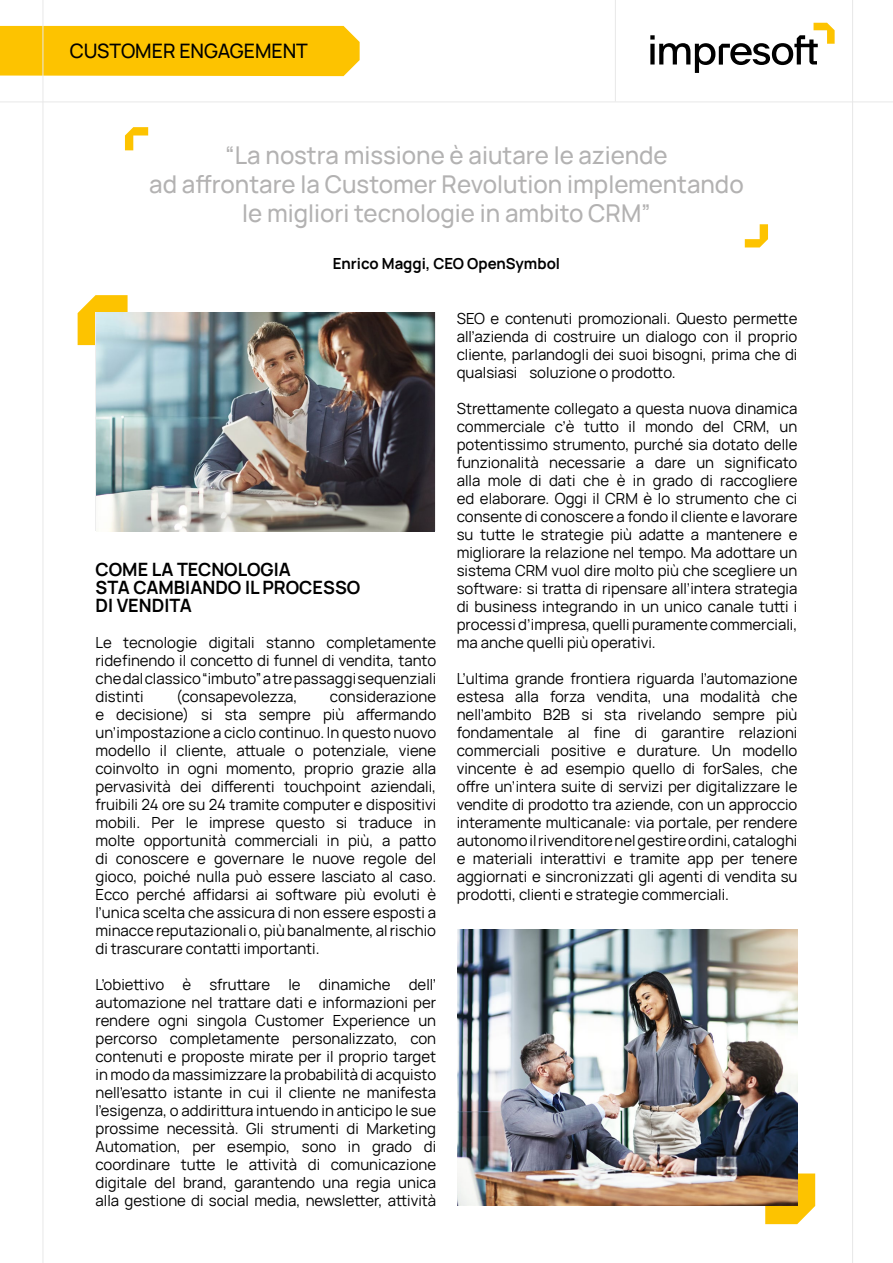
<style>
.page{position:relative;width:893px;height:1263px;background:#fff}
.page>*{position:absolute;margin:0;border:0;box-sizing:border-box;transform-origin:0 0}
.t1{font:500 24px/28.8px "Manrope";color:#b3b2b2;text-align:center}
.t2{font:500 19.5px "Manrope";color:#000}
.t3{font:700 18px/18px "Manrope";color:#000}
.t4{font:15px/18px "Manrope";color:#000;text-align:justify}
.t5{font:700 15px "Manrope";color:#000}
</style>
<div class="page">
<svg style="left:765px;top:1173px;width:50px;height:51px"></svg>
<div style="left:0;top:26px;width:360px;height:50px;background:#fdc300"></div>
<svg style="left:125px;top:127px;width:23px;height:23px"></svg>
<svg style="left:745px;top:224px;width:23px;height:23px"></svg>
<svg style="left:78px;top:295px;width:50px;height:50px"></svg>
<img style="left:97px;top:313px;width:338px;height:218px">
<img style="left:457px;top:929px;width:340px;height:277px">
<hr style="left:852px;top:0;width:1px;height:1263px;background:#e8e8e8">
<hr style="left:0;top:101px;width:893px;height:1px;background:#e8e8e8">
<hr style="left:43px;top:0;width:1px;height:1263px;background:#e8e8e8">
<svg style="left:650px;top:23px;width:185px;height:50px"></svg>
<hr style="left:615px;top:0;width:1px;height:101px;background:#e8e8e8">
<h2 class="t2" style="left:70px;top:36px;width:240px">CUSTOMER ENGAGEMENT</h2>
<h1 class="t1" style="left:149px;top:140px;width:596px">“La nostra missione è aiutare le aziende<br>ad affrontare la Customer Revolution implementando le migliori tecnologie in ambito CRM”</h1>
<p class="t5" style="left:333px;top:251px;width:229px">Enrico Maggi, CEO OpenSymbol</p>
<p class="t3" style="left:96px;top:559px;width:266px">COME LA TECNOLOGIA<br>STA CAMBIANDO IL PROCESSO<br>DI VENDITA</p>
<p class="t4" style="left:96px;top:632px;width:342px">Le tecnologie digitali stanno completamente ridefinendo il concetto di funnel di vendita, tanto che dal classico “imbuto” a tre passaggi sequenziali distinti</p>
<p class="t4" style="left:176px;top:686px;width:123px">(consapevolezza,</p>
<p class="t4" style="left:96px;top:686px;width:342px;text-indent:234px">considerazione e decisione) si sta sempre più affermando un’impostazione a ciclo continuo. In questo nuovo modello il cliente, attuale o potenziale, viene coinvolto in ogni momento, proprio grazie alla pervasività dei differenti touchpoint aziendali, fruibili 24 ore su 24 tramite computer e dispositivi mobili. Per le imprese questo si traduce in molte opportunità commerciali in più, a patto di conoscere e governare le nuove regole del gioco, poiché nulla può essere lasciato al caso.<br>Ecco perché affidarsi ai software più evoluti è l’unica scelta che assicura di non essere esposti a minacce reputazionali o, più banalmente, al rischio di trascurare contatti importanti.</p>
<p class="t4" style="left:96px;top:974px;width:342px">L’obiettivo è sfruttare le dinamiche dell’ automazione nel trattare dati e informazioni per rendere ogni singola Customer Experience un percorso completamente personalizzato, con contenuti e proposte mirate per il proprio target in modo da massimizzare la probabilità di acquisto nell’esatto istante in cui il cliente ne manifesta l’esigenza, o addirittura intuendo in anticipo le sue prossime necessità. Gli strumenti di Marketing Automation, per esempio, sono in grado di coordinare tutte le attività di comunicazione digitale del brand, garantendo una regia unica alla gestione di social media, newsletter, attività</p>
<p class="t4" style="left:457px;top:308px;width:342px">SEO e contenuti promozionali. Questo permette all’azienda di costruire un dialogo con il proprio cliente, parlandogli dei suoi bisogni, prima che di qualsiasi soluzione o prodotto.</p>
<p class="t4" style="left:457px;top:398px;width:342px">Strettamente collegato a questa nuova dinamica commerciale c’è tutto il mondo del CRM, un potentissimo strumento, purché sia dotato delle funzionalità necessarie a dare un significato alla mole di dati che è in grado di raccogliere ed elaborare. Oggi il CRM è lo strumento che ci consente di conoscere a fondo il cliente e lavorare su tutte le strategie più adatte a mantenere e migliorare la relazione nel tempo. Ma adottare un sistema CRM vuol dire molto più che scegliere un software: si tratta di ripensare all’intera strategia di business integrando in un unico canale tutti i processi d’impresa, quelli puramente commerciali, ma anche quelli più operativi.</p>
<p class="t4" style="left:457px;top:668px;width:342px">L’ultima grande frontiera riguarda l’automazione estesa alla forza vendita, una modalità che nell’ambito B2B si sta rivelando sempre più fondamentale al fine di garantire relazioni commerciali positive e durature. Un modello vincente è ad esempio quello di forSales, che offre un’intera suite di servizi per digitalizzare le vendite di prodotto tra aziende, con un approccio interamente multicanale: via portale, per rendere autonomo il rivenditore nel gestire ordini, cataloghi e materiali interattivi e tramite app per tenere aggiornati e sincronizzati gli agenti di vendita su prodotti, clienti e strategie commerciali.</p>
</div>
